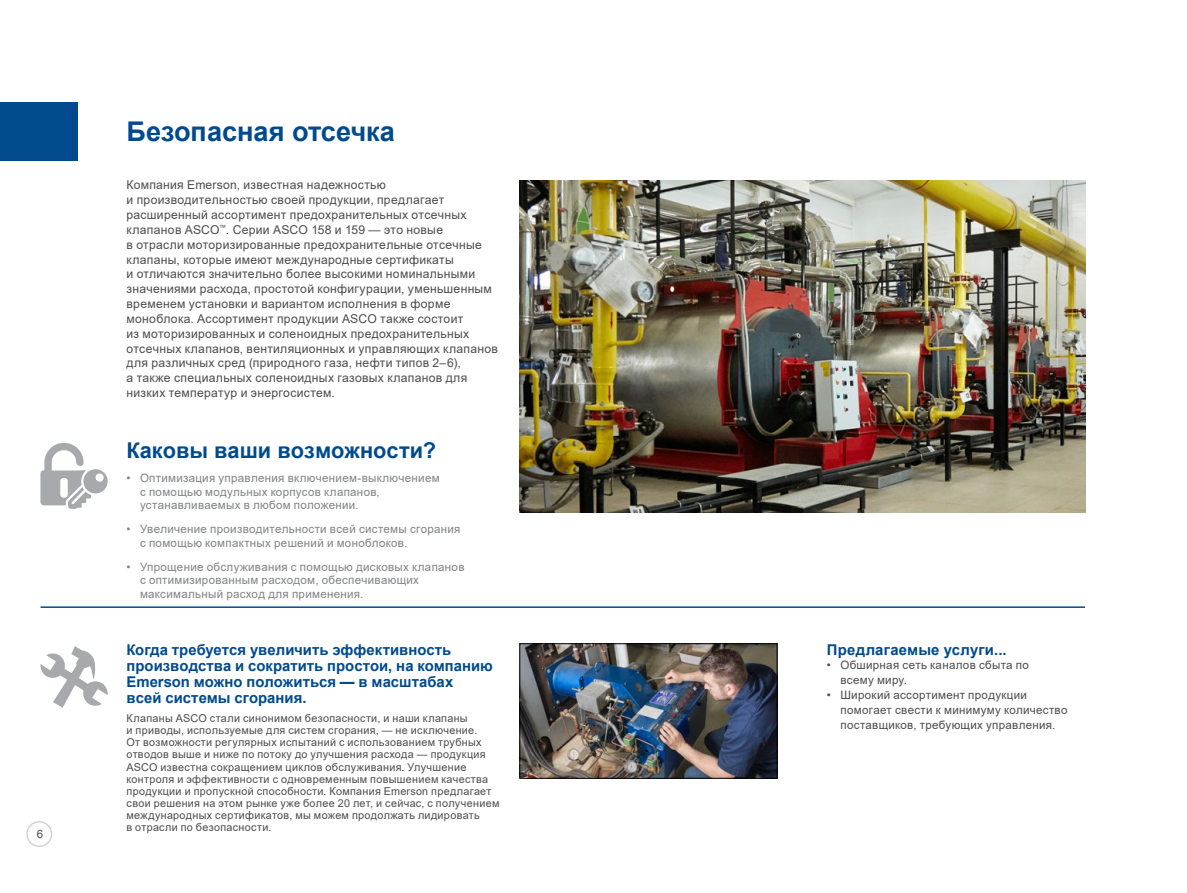
<style>
.page{position:relative;width:1187px;height:893px;background:#fff}
.page>*{position:absolute;margin:0;border:0;box-sizing:border-box;transform-origin:0 0}
.t1{font:700 27.15px "Arial";color:#004a8d}
.SMALLEST{font:700 21.75px "Arial";letter-spacing:.005em;color:#004a8d}
.SMALLEST-2{font:700 14.85px/16.2px "Arial";letter-spacing:.005em;color:#004a8d}
.t2{font:12.15px/14.9px "Arial";letter-spacing:.025em;color:#4c4c4e}
.SMALLEST-3{font:11.55px/13.5px "Arial";letter-spacing:.025em;color:#808284}
.SMALLEST-4{font:11.55px/14.9px "Arial";letter-spacing:.025em;color:#4c4c4e}
.SMALLEST-5{font:10.8px/12.1px "Arial";letter-spacing:.03em;color:#4c4c4e}
</style>
<div class="page">
<div style="left:26px;top:821px;width:26px;height:26px;border:2px solid #d1d3d4;border-radius:50%"></div>
<div style="left:0;top:102px;width:77px;height:58px;background:#004a8d"></div>
<img style="left:519px;top:180px;width:565px;height:333px">
<svg style="left:40px;top:443px;width:68px;height:66px"></svg>
<svg style="left:40px;top:646px;width:68px;height:62px"></svg>
<img style="left:521px;top:645px;width:254px;height:132px">
<div style="left:519px;top:643px;width:258px;height:136px;border:1px solid #000"></div>
<hr style="left:40px;top:606px;width:1044px;height:2px;background:#004a8d">
<p class="SMALLEST-4" style="left:37px;top:827px;width:8px">6</p>
<p class="t1" style="left:126px;top:112px;width:270px">Безопасная отсечка</p>
<p class="t2" style="left:126px;top:177px;width:373px">Компания Emerson, известная надежностью<br>и производительностью своей продукции, предлагает расширенный ассортимент предохранительных отсечных клапанов ASCO<sup>™</sup>. Серии ASCO 158 и 159 — это новые<br>в отрасли моторизированные предохранительные отсечные клапаны, которые имеют международные сертификаты<br>и отличаются значительно более высокими номинальными значениями расхода, простотой конфигурации, уменьшенным временем установки и вариантом исполнения в форме моноблока. Ассортимент продукции ASCO также состоит<br>из моторизированных и соленоидных предохранительных отсечных клапанов, вентиляционных и управляющих клапанов для различных сред (природного газа, нефти типов 2–6),<br>а также специальных соленоидных газовых клапанов для низких температур и энергосистем.</p>
<p class="SMALLEST" style="left:126px;top:435px;width:311px">Каковы ваши возможности?</p>
<p class="SMALLEST-3" style="left:140px;top:471px;width:301px;text-indent:-14px">• Оптимизация управления включением-выключением с помощью модульных корпусов клапанов, устанавливаемых в любом положении.</p>
<p class="SMALLEST-3" style="left:140px;top:522px;width:322px;text-indent:-14px">• Увеличение производительности всей системы сгорания с помощью компактных решений и моноблоков.</p>
<p class="SMALLEST-3" style="left:140px;top:560px;width:326px;text-indent:-14px">• Упрощение обслуживания с помощью дисковых клапанов с оптимизированным расходом, обеспечивающих максимальный расход для применения.</p>
<p class="SMALLEST-2" style="left:126px;top:641px;width:368px">Когда требуется увеличить эффективность производства и сократить простои, на компанию Emerson можно положиться — в масштабах<br>всей системы сгорания.</p>
<p class="SMALLEST-5" style="left:126px;top:712px;width:374px">Клапаны ASCO стали синонимом безопасности, и наши клапаны<br>и приводы, используемые для систем сгорания, — не исключение.<br>От возможности регулярных испытаний с использованием трубных отводов выше и ниже по потоку до улучшения расхода — продукция ASCO известна сокращением циклов обслуживания. Улучшение контроля и эффективности с одновременным повышением качества продукции и пропускной способности. Компания Emerson предлагает свои решения на этом рынке уже более 20 лет, и сейчас, с получением международных сертификатов, мы можем продолжать лидировать<br>в отрасли по безопасности.</p>
<p class="SMALLEST-2" style="left:826px;top:641px;width:181px">Предлагаемые услуги...</p>
<p class="SMALLEST-4" style="left:840px;top:658px;width:190px;text-indent:-14px">• Обширная сеть каналов сбыта по всему миру.</p>
<p class="SMALLEST-4" style="left:840px;top:687px;width:228px;text-indent:-14px">• Широкий ассортимент продукции помогает свести к минимуму количество поставщиков, требующих управления.</p>
</div>
